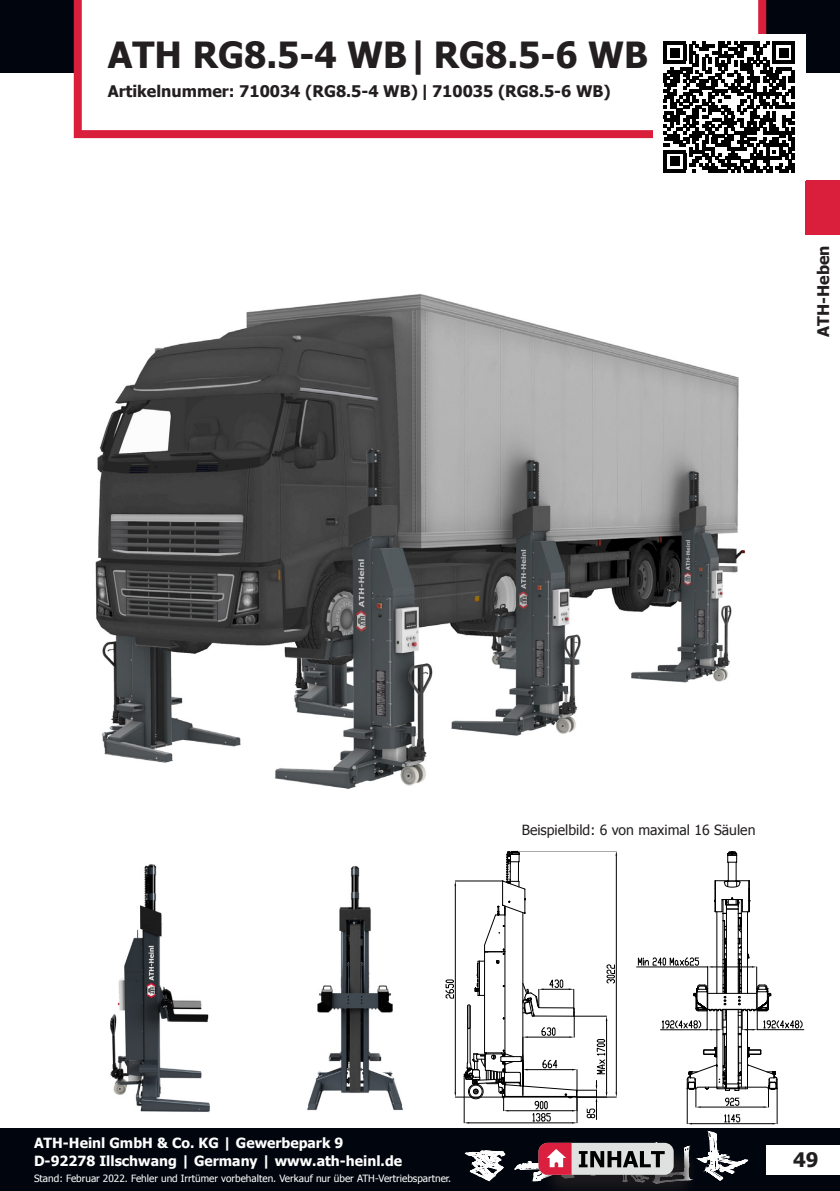
<style>
.page{position:relative;width:840px;height:1191px;background:#fff}
.page>*{position:absolute;margin:0;border:0;box-sizing:border-box;transform-origin:0 0}
.t1{font:700 36px "Tahoma";color:#231f20}
.t2{font:700 20px "Tahoma";color:#231f20}
.t3{font:700 16px "Tahoma";color:#231f20}
.t4{font:700 14px/18px "Tahoma";color:#fff}
.t5{font:14px "Tahoma";color:#231f20}
.t6{font:10px "Tahoma";color:#fff}
</style>
<div class="page">
<div style="left:0;top:1128px;width:839px;height:63px;background:#01060e"></div>
<div style="left:0;top:0;width:839px;height:72px;background:#01060e"></div>
<svg style="left:74px;top:0;width:691px;height:138px;fill:#fff"></svg>
<svg style="left:465px;top:1150px;width:40px;height:30px"></svg>
<svg style="left:698px;top:1131px;width:49px;height:49px"></svg>
<div style="left:765px;top:1145px;width:74px;height:29px;background:#fff"></div>
<div style="left:541px;top:1145px;width:157px;height:46px;background:#231f20;opacity:.75"></div>
<svg style="left:514px;top:1142px;width:176px;height:41px"></svg>
<img style="left:110px;top:864px;width:342px;height:249px">
<div style="left:805px;top:180px;width:34px;height:54px;background:#da1f3d"></div>
<div style="left:652px;top:34px;width:153px;height:146px;background:#fff"></div>
<svg style="left:663px;top:41px;width:131px;height:131px"></svg>
<hr style="left:663px;top:169px;width:22px;height:3px;background:#000">
<div style="left:669px;top:157px;width:10px;height:9px;background:#000"></div>
<img style="left:95px;top:293px;width:650px;height:496px">
<hr style="left:455px;top:1096px;width:48px;height:1px;background:#000">
<hr style="left:455px;top:880px;width:47px;height:1px;background:#000">
<hr style="left:454px;top:886px;width:1px;height:206px;background:#000">
<svg style="left:445px;top:979px;width:8px;height:19px"></svg>
<svg style="left:463px;top:851px;width:153px;height:272px"></svg>
<hr style="left:636px;top:966px;width:71px;height:1px;background:#000">
<hr style="left:686px;top:1088px;width:1px;height:35px;background:#000">
<hr style="left:776px;top:1088px;width:1px;height:35px;background:#000">
<hr style="left:691px;top:1123px;width:81px;height:1px;background:#000">
<svg style="left:724px;top:1114px;width:15px;height:8px"></svg>
<hr style="left:756px;top:1029px;width:47px;height:1px;background:#000">
<svg style="left:637px;top:851px;width:164px;height:256px"></svg>
<h1 class="t1" style="left:108px;top:30px;width:541px">ATH RG8.5-4 WB|RG8.5-6 WB</h1>
<h3 class="t3" style="left:108px;top:80px;width:504px">Artikelnummer: 710034 (RG8.5-4 WB)|710035 (RG8.5-6 WB)</h3>
<h3 class="t3" style="left:811px;top:337px;width:93px;rotate:-90deg">ATH-Heben</h3>
<h3 class="t5" style="left:521px;top:821px;width:235px">Beispielbild: 6 von maximal 16 Säulen</h3>
<h3 class="t4" style="left:34px;top:1133px;width:369px">ATH-Heinl GmbH &amp; Co. KG | Gewerbepark 9<br>D-92278 Illschwang | Germany | www.ath-heinl.de</h3>
<p class="t6" style="left:34px;top:1171px;width:418px">Stand: Februar 2022. Fehler und Irrtümer vorbehalten. Verkauf nur über ATH-Vertriebspartner.</p>
<h2 class="t2" style="left:792px;top:1146px;width:27px">49</h2>
</div>
